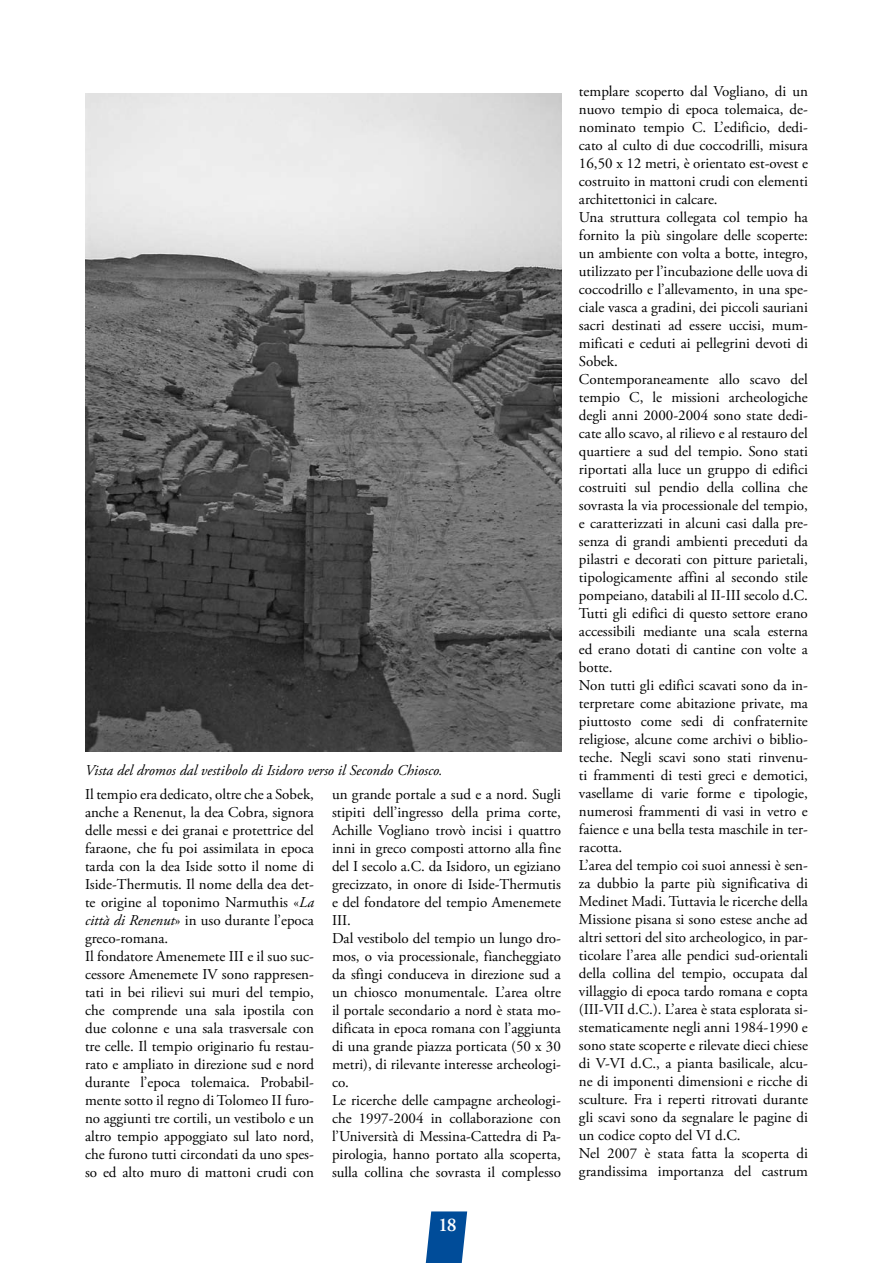
<style>
.page{position:relative;width:893px;height:1263px;background:#fff}
.page>*{position:absolute;margin:0;border:0;box-sizing:border-box;transform-origin:0 0}
.t1{font:600 19.5px "Adobe Garamond Pro";color:#fff}
.t2{font:15px/18px "Adobe Garamond Pro";color:#000}
.t3{font:italic 15px "Adobe Garamond Pro";color:#000}
.s1{font-style:italic}
</style>
<div class="page">
<svg style="left:426px;top:1211px;width:41px;height:52px;background:#2163a6"></svg>
<img style="left:85px;top:94px;width:477px;height:658px">
<p class="t3" style="left:85px;top:761px;width:359px">Vista del dromos dal vestibolo di Isidoro verso il Secondo Chiosco.</p>
<p class="t2" style="left:85px;top:785px;width:230px">Il tempio era dedicato, oltre che a Sobek, anche a Renenut, la dea Cobra, signora delle messi e dei granai e protettrice del faraone, che fu poi assimilata in epoca tarda con la dea Iside sotto il nome di Iside-Thermutis. Il nome della dea det&shy;te origine al toponimo Narmuthis «<span class="s1">La città di Renenut</span>» in uso durante l’epoca greco-romana.<br>Il fondatore Amenemete III e il suo suc&shy;cessore Amenemete IV sono rappresen&shy;tati in bei rilievi sui muri del tempio, che comprende una sala ipostila con due colonne e una sala trasversale con tre celle. Il tempio originario fu restau&shy;rato e ampliato in direzione sud e nord durante l’epoca tolemaica. Probabil&shy;mente sotto il regno di Tolomeo II furo&shy;no aggiunti tre cortili, un vestibolo e un altro tempio appoggiato sul lato nord, che furono tutti circondati da uno spes&shy;so ed alto muro di mattoni crudi con</p>
<p class="t2" style="left:332px;top:785px;width:230px">un grande portale a sud e a nord. Sugli stipiti dell’ingresso della prima corte, Achille Vogliano trovò incisi i quattro inni in greco composti attorno alla fine del I secolo a.C. da Isidoro, un egiziano grecizzato, in onore di Iside-Thermutis e del fondatore del tempio Amenemete III.<br>Dal vestibolo del tempio un lungo dro&shy;mos, o via processionale, fiancheggiato da sfingi conduceva in direzione sud a un chiosco monumentale. L’area oltre il portale secondario a nord è stata mo&shy;dificata in epoca romana con l’aggiunta di una grande piazza porticata (50 x 30 metri), di rilevante interesse archeologi&shy;co.<br>Le ricerche delle campagne archeologi&shy;che 1997-2004 in collaborazione con l’Università di Messina-Cattedra di Pa&shy;pirologia, hanno portato alla scoperta, sulla collina che sovrasta il complesso</p>
<h1 class="t1" style="left:438px;top:1213px;width:20px">18</h1>
<p class="t2" style="left:579px;top:83px;width:230px">templare scoperto dal Vogliano, di un nuovo tempio di epoca tolemaica, de&shy;nominato tempio C. L’edificio, dedi&shy;cato al culto di due coccodrilli, misura 16,50 x 12 metri, è orientato est-ovest e costruito in mattoni crudi con elementi architettonici in calcare.<br>Una struttura collegata col tempio ha fornito la più singolare delle scoperte: un ambiente con volta a botte, integro, utilizzato per l’incubazione delle uova di coccodrillo e l’allevamento, in una spe&shy;ciale vasca a gradini, dei piccoli sauriani sacri destinati ad essere uccisi, mum&shy;mificati e ceduti ai pellegrini devoti di Sobek.<br>Contemporaneamente allo scavo del tempio C, le missioni archeologiche degli anni 2000-2004 sono state dedi&shy;cate allo scavo, al rilievo e al restauro del quartiere a sud del tempio. Sono stati riportati alla luce un gruppo di edifici costruiti sul pendio della collina che sovrasta la via processionale del tempio, e caratterizzati in alcuni casi dalla pre&shy;senza di grandi ambienti preceduti da pilastri e decorati con pitture parietali, tipologicamente affini al secondo stile pompeiano, databili al II-III secolo d.C.<br>Tutti gli edifici di questo settore erano accessibili mediante una scala esterna ed erano dotati di cantine con volte a botte.<br>Non tutti gli edifici scavati sono da in&shy;terpretare come abitazione private, ma piuttosto come sedi di confraternite religiose, alcune come archivi o biblio&shy;teche. Negli scavi sono stati rinvenu&shy;ti frammenti di testi greci e demotici, vasellame di varie forme e tipologie, numerosi frammenti di vasi in vetro e faience e una bella testa maschile in ter&shy;racotta.<br>L’area del tempio coi suoi annessi è sen&shy;za dubbio la parte più significativa di Medinet Madi. Tuttavia le ricerche della Missione pisana si sono estese anche ad altri settori del sito archeologico, in par&shy;ticolare l’area alle pendici sud-orientali della collina del tempio, occupata dal villaggio di epoca tardo romana e copta (III-VII d.C.). L’area è stata esplorata si&shy;stematicamente negli anni 1984-1990 e sono state scoperte e rilevate dieci chiese di V-VI d.C., a pianta basilicale, alcu&shy;ne di imponenti dimensioni e ricche di sculture. Fra i reperti ritrovati durante gli scavi sono da segnalare le pagine di un codice copto del VI d.C.<br>Nel 2007 è stata fatta la scoperta di grandissima importanza del castrum</p>
</div>
